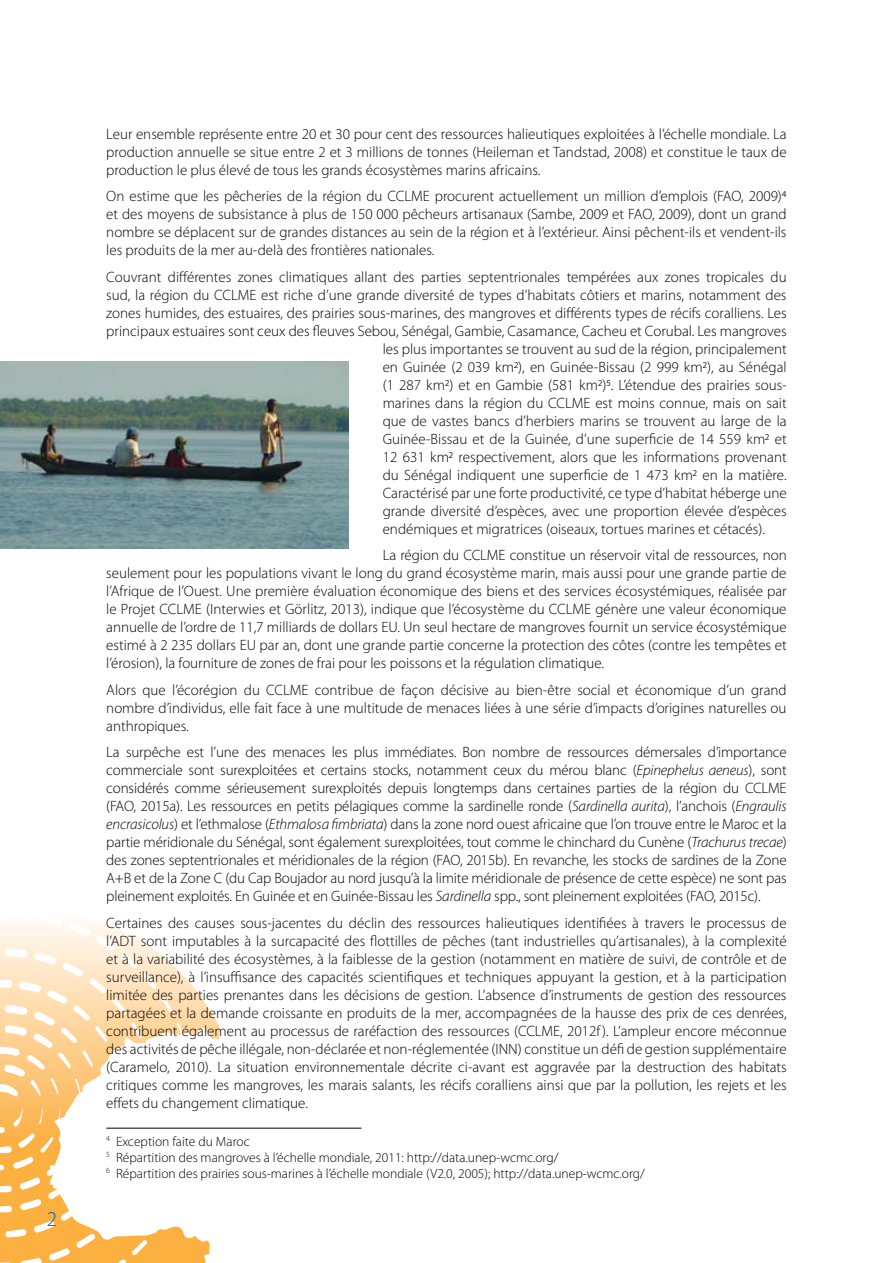
<style>
.page{position:relative;width:893px;height:1263px;background:#fff}
.page>*{position:absolute;margin:0;border:0;box-sizing:border-box;transform-origin:0 0}
.t1{font:300 21px "Myriad Pro";color:#005baa}
.t2{font:300 15px/18px "Myriad Pro";color:#000;text-align:justify}
.t3{font:300 13.5px/16.2px "Myriad Pro";color:#000}
.s1{font-style:italic}
</style>
<div class="page">
<svg style="left:0;top:992px;width:216px;height:116px"></svg>
<svg style="left:0;top:1108px;width:46px;height:155px;background:#fbbd60"></svg>
<svg style="left:0;top:921px;width:197px;height:175px"></svg>
<svg style="left:46px;top:1020px;width:223px;height:243px"></svg>
<img style="left:0;top:361px;width:349px;height:188px">
<hr style="left:106px;top:1128px;width:255px;height:1px;background:#000">
<p class="t1" style="left:47px;top:1206px;width:12px">2</p>
<p class="t2" style="left:106px;top:125px;width:682px">Leur ensemble représente entre 20 et 30 pour cent des ressources halieutiques exploitées à l’échelle mondiale. La production annuelle se situe entre 2 et 3 millions de tonnes (Heileman et Tandstad, 2008) et constitue le taux de production le plus élevé de tous les grands écosystèmes marins africains.</p>
<p class="t2" style="left:106px;top:187px;width:682px">On estime que les pêcheries de la région du CCLME procurent actuellement un million d’emplois (FAO, 2009)4 et des moyens de subsistance à plus de 150 000 pêcheurs artisanaux (Sambe, 2009 et FAO, 2009), dont un grand nombre se déplacent sur de grandes distances au sein de la région et à l’extérieur. Ainsi pêchent-ils et vendent-ils les produits de la mer au-delà des frontières nationales.</p>
<p class="t2" style="left:106px;top:268px;width:682px">Couvrant différentes zones climatiques allant des parties septentrionales tempérées aux zones tropicales du</p>
<p class="t2" style="left:106px;top:286px;width:682px">sud, la région du CCLME est riche d’une grande diversité de types d’habitats côtiers et marins, notamment des</p>
<p class="t2" style="left:106px;top:304px;width:682px">zones humides, des estuaires, des prairies sous-marines, des mangroves et différents types de récifs coralliens. Les</p>
<p class="t2" style="left:106px;top:322px;width:682px">principaux estuaires sont ceux des fleuves Sebou, Sénégal, Gambie, Casamance, Cacheu et Corubal. Les mangroves</p>
<p class="t2" style="left:383px;top:340px;width:405px">les plus importantes se trouvent au sud de la région, principalement</p>
<p class="t2" style="left:383px;top:358px;width:405px">en Guinée (2 039 km2), en Guinée-Bissau (2 999 km2), au Sénégal</p>
<p class="t2" style="left:383px;top:376px;width:405px">(1 287 km2) et en Gambie (581 km2)5. L’étendue des prairies sous-</p>
<p class="t2" style="left:383px;top:394px;width:405px">marines dans la région du CCLME est moins connue, mais on sait</p>
<p class="t2" style="left:383px;top:412px;width:405px">que de vastes bancs d’herbiers marins se trouvent au large de la</p>
<p class="t2" style="left:383px;top:430px;width:405px">Guinée-Bissau et de la Guinée, d’une superficie de 14 559 km2 et</p>
<p class="t2" style="left:383px;top:448px;width:405px">12 631 km2 respectivement, alors que les informations provenant</p>
<p class="t2" style="left:383px;top:466px;width:405px">du Sénégal indiquent une superficie de 1 473 km2 en la matière.</p>
<p class="t2" style="left:383px;top:484px;width:405px">Caractérisé par une forte productivité, ce type d’habitat héberge une</p>
<p class="t2" style="left:383px;top:502px;width:405px">grande diversité d’espèces, avec une proportion élevée d’espèces</p>
<p class="t2" style="left:383px;top:520px;width:384px">endémiques et migratrices (oiseaux, tortues marines et cétacés).</p>
<p class="t2" style="left:106px;top:546px;width:682px;text-indent:276px">La région du CCLME constitue un réservoir vital de ressources, non seulement pour les populations vivant le long du grand écosystème marin, mais aussi pour une grande partie de l’Afrique de l’Ouest. Une première évaluation économique des biens et des services écosystémiques, réalisée par le Projet CCLME (Interwies et Görlitz, 2013), indique que l’écosystème du CCLME génère une valeur économique annuelle de l’ordre de 11,7 milliards de dollars EU. Un seul hectare de mangroves fournit un service écosystémique estimé à 2 235 dollars EU par an, dont une grande partie concerne la protection des côtes (contre les tempêtes et l’érosion), la fourniture de zones de frai pour les poissons et la régulation climatique.</p>
<p class="t2" style="left:106px;top:681px;width:682px">Alors que l’écorégion du CCLME contribue de façon décisive au bien-être social et économique d’un grand nombre d’individus, elle fait face à une multitude de menaces liées à une série d’impacts d’origines naturelles ou anthropiques.</p>
<p class="t2" style="left:106px;top:743px;width:682px">La surpêche est l’une des menaces les plus immédiates. Bon nombre de ressources démersales d’importance commerciale sont surexploitées et certains stocks, notamment ceux du mérou blanc (<span class="s1">Epinephelus aeneus</span>), sont considérés comme sérieusement surexploités depuis longtemps dans certaines parties de la région du CCLME (FAO, 2015a). Les ressources en petits pélagiques comme la sardinelle ronde (<span class="s1">Sardinella aurita</span>), l’anchois (<span class="s1">Engraulis encrasicolus</span>) et l’ethmalose (<span class="s1">Ethmalosa fimbriata</span>) dans la zone nord ouest africaine que l’on trouve entre le Maroc et la partie méridionale du Sénégal, sont également surexploitées, tout comme le chinchard du Cunène (<span class="s1">Trachurus trecae</span>) des zones septentrionales et méridionales de la région (FAO, 2015b). En revanche, les stocks de sardines de la Zone A+B et de la Zone C (du Cap Boujador au nord jusqu’à la limite méridionale de présence de cette espèce) ne sont pas pleinement exploités. En Guinée et en Guinée-Bissau les <span class="s1">Sardinella</span> spp., sont pleinement exploitées (FAO, 2015c).</p>
<p class="t2" style="left:106px;top:914px;width:682px">Certaines des causes sous-jacentes du déclin des ressources halieutiques identifiées à travers le processus de l’ADT sont imputables à la surcapacité des flottilles de pêches (tant industrielles qu’artisanales), à la complexité et à la variabilité des écosystèmes, à la faiblesse de la gestion (notamment en matière de suivi, de contrôle et de surveillance), à l’insuffisance des capacités scientifiques et techniques appuyant la gestion, et à la participation limitée des parties prenantes dans les décisions de gestion. L’absence d’instruments de gestion des ressources partagées et la demande croissante en produits de la mer, accompagnées de la hausse des prix de ces denrées, contribuent également au processus de raréfaction des ressources (CCLME, 2012f ). L’ampleur encore méconnue des activités de pêche illégale, non-déclarée et non-réglementée (INN) constitue un défi de gestion supplémentaire (Caramelo, 2010). La situation environnementale décrite ci-avant est aggravée par la destruction des habitats critiques comme les mangroves, les marais salants, les récifs coralliens ainsi que par la pollution, les rejets et les effets du changement climatique.</p>
<p class="t3" style="left:106px;top:1133px;width:540px"><sup>4</sup> Exception faite du Maroc<br><sup>5</sup> Répartition des mangroves à l’échelle mondiale, 2011: http://data.unep-wcmc.org/<br><sup>6</sup> Répartition des prairies sous-marines à l’échelle mondiale (V2.0, 2005); http://data.unep-wcmc.org/</p>
</div>
